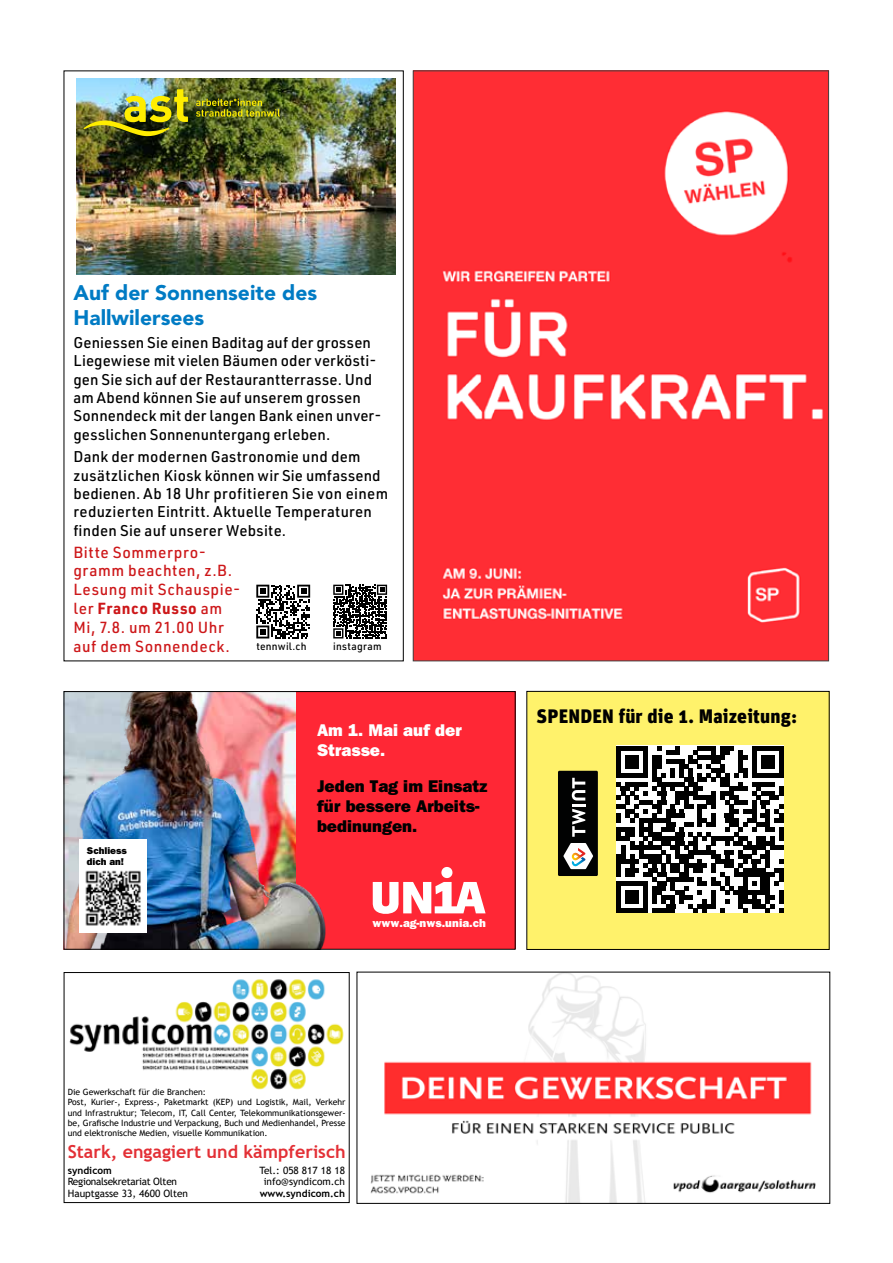
<style>
.page{position:relative;width:893px;height:1263px;background:#fff}
.page>*{position:absolute;margin:0;border:0;box-sizing:border-box;transform-origin:0 0}
.t1{font:900 21px/25.2px "Avenir LT Std";color:#007bc4}
.t2{font:900 19.5px "Unit OT";letter-spacing:.01em;color:#000}
.t3{font:700 17.85px "Trebuchet MS";color:#e33036}
.t4{font:800 17.1px/19.8px "Franklin Gothic LT Pro";color:#000}
.t5{font:800 17.1px/19.8px "Franklin Gothic LT Pro";color:#fff}
.t6{font:500 15.75px/18.9px "URWDIN";letter-spacing:.035em;color:#cd1719}
.t7{font:500 15.3px/18.3px "URWDIN";letter-spacing:.015em;color:#000}
.t8{font:800 11.7px "Franklin Gothic LT Pro";color:#fff}
.t9{font:500 10.5px "URWDIN";letter-spacing:.025em;color:#000}
.t10{font:10.05px/11.6px "Trebuchet MS";letter-spacing:-.025em;color:#000}
.t11{font:10.05px/11.6px "Trebuchet MS";color:#000;text-align:center}
.t12{font:700 10.05px "Trebuchet MS";color:#000}
.t13{font:800 9.9px/10.6px "Franklin Gothic LT Pro";color:#000}
.t14{font:8.7px/10.4px "Trebuchet MS";color:#000}
.s1{font-weight:700}
</style>
<div class="page">
<div style="left:527px;top:691px;width:302px;height:258px;background:#fff26b"></div>
<div style="left:526px;top:691px;width:304px;height:259px;border:1px solid #000"></div>
<div style="left:64px;top:972px;width:285px;height:231px;border:1px solid #000"></div>
<img style="left:69px;top:979px;width:275px;height:111px">
<img style="left:370px;top:974px;width:446px;height:228px">
<div style="left:357px;top:972px;width:473px;height:232px;border:1px solid #000"></div>
<div style="left:64px;top:691px;width:451px;height:258px;background:#ff2735"></div>
<img style="left:66px;top:693px;width:260px;height:254px">
<div style="left:79px;top:839px;width:68px;height:93px;background:#fff"></div>
<img style="left:85px;top:870px;width:56px;height:56px">
<svg style="left:373px;top:867px;width:113px;height:47px"></svg>
<div style="left:64px;top:691px;width:451px;height:258px;border:1px solid #000"></div>
<img style="left:415px;top:73px;width:412px;height:586px">
<svg style="left:256px;top:585px;width:54px;height:53px"></svg>
<svg style="left:333px;top:585px;width:54px;height:53px"></svg>
<img style="left:77px;top:78px;width:318px;height:196px">
<img style="left:84px;top:89px;width:104px;height:47px">
<svg style="left:196px;top:99px;width:84px;height:18px;background:#737914"></svg>
<svg style="left:616px;top:746px;width:167px;height:167px;background:#757575"></svg>
<div style="left:558px;top:771px;width:40px;height:105px;background:#010202"></div>
<svg style="left:572px;top:778px;width:13px;height:59px"></svg>
<svg style="left:563px;top:843px;width:30px;height:26px"></svg>
<h1 class="t1" style="left:74px;top:280px;width:245px">Auf der Sonnenseite des<br>Hallwilersees</h1>
<p class="t7" style="left:74px;top:333px;width:310px">Geniessen Sie einen Baditag auf der grossen Liegewiese mit vielen Bäumen oder verkösti&shy;gen Sie sich auf der Restaurantterrasse. Und am Abend können Sie auf unserem grossen Sonnendeck mit der langen Bank einen unver&shy;gesslichen Sonnenuntergang erleben.</p>
<p class="t7" style="left:74px;top:447px;width:316px">Dank der modernen Gastronomie und dem zusätzlichen Kiosk können wir Sie umfassend bedienen. Ab 18 Uhr profitieren Sie von einem reduzierten Eintritt. Aktuelle Temperaturen finden Sie auf unserer Website.</p>
<p class="t6" style="left:74px;top:542px;width:168px">Bitte Sommerpro&shy;gramm beachten, z.B.<br>Lesung mit Schauspie&shy;ler <span class="s1">Franco Russo</span> am<br>Mi, 7.8. um 21.00 Uhr auf dem Sonnendeck.</p>
<p class="t9" style="left:256px;top:639px;width:52px">tennwil.ch</p>
<p class="t9" style="left:333px;top:639px;width:50px">instagram</p>
<p class="t13" style="left:87px;top:845px;width:41px">Schliess dich an!</p>
<p class="t5" style="left:317px;top:720px;width:146px">Am 1. Mai auf der<br>Strasse.</p>
<p class="t4" style="left:317px;top:777px;width:172px">Jeden Tag im Einsatz für bessere Arbeits&shy;bedinungen.</p>
<p class="t8" style="left:372px;top:916px;width:115px">www.ag-nws.unia.ch</p>
<p class="t2" style="left:537px;top:703px;width:262px">SPENDEN für die 1. Maizeitung:</p>
<p class="t14" style="left:68px;top:1086px;width:279px">Die Gewerkschaft für die Branchen:<br>Post, Kurier-, Express-, Paketmarkt (KEP) und Logistik, Mail, Verkehr und Infrastruktur; Telecom, IT, Call Center, Telekommunikationsgewer&shy;be, Grafische Industrie und Verpackung, Buch und Medienhandel, Presse und elektronische Medien, visuelle Kommunikation.</p>
<p class="t3" style="left:68px;top:1140px;width:280px">Stark, engagiert und kämpferisch</p>
<p class="t12" style="left:68px;top:1164px;width:46px">syndicom</p>
<p class="t10" style="left:68px;top:1176px;width:122px">Regionalsekretariat Olten<br>Hauptgasse 33, 4600 Olten</p>
<p class="t11" style="left:260px;top:1164px;width:87px">Tel.: 058 817 18 18 info@syndicom.ch</p>
<p class="t12" style="left:260px;top:1187px;width:87px">www.syndicom.ch</p>
</div>
